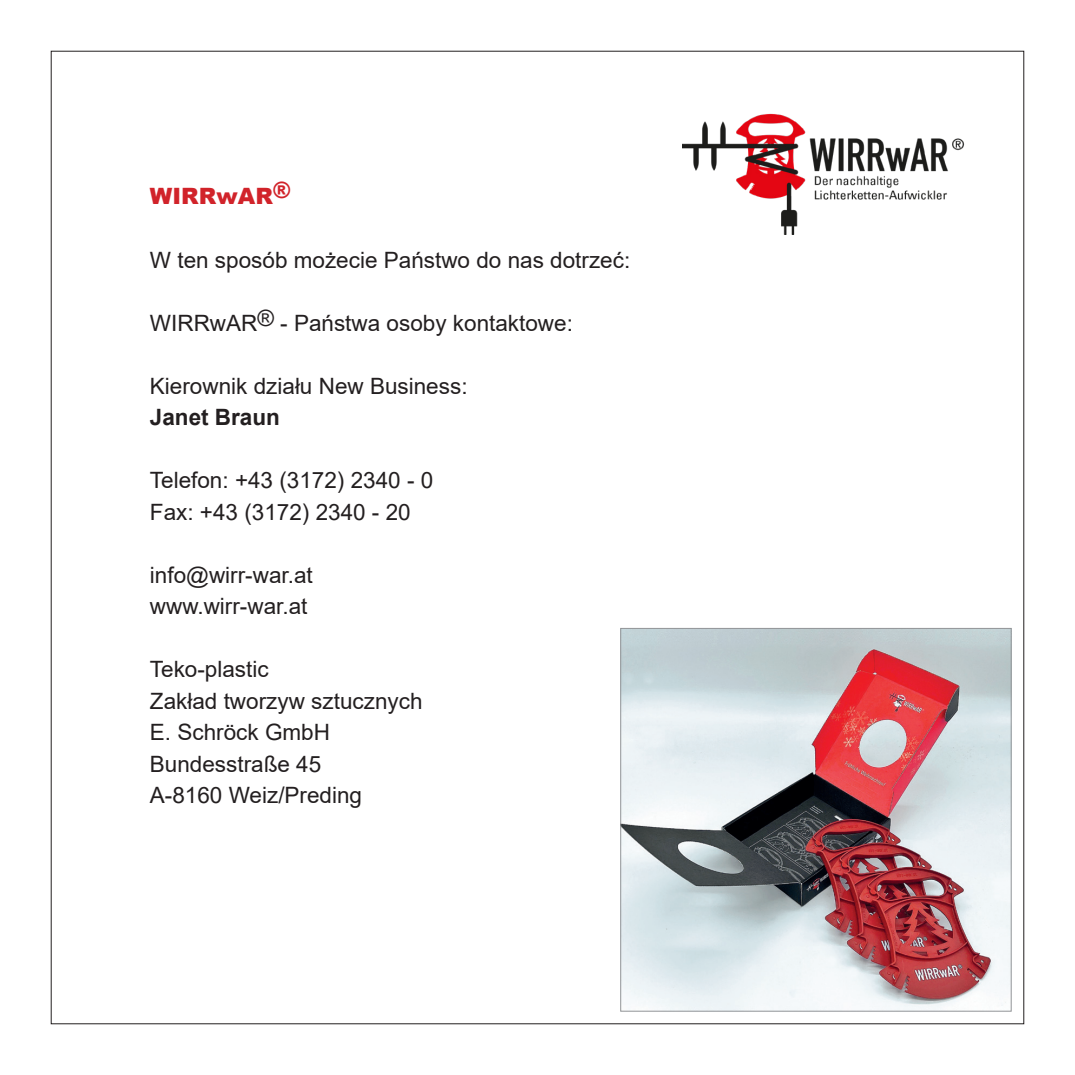
<style>
.page{position:relative;width:1075px;height:1075px;background:#fff}
.page>*{position:absolute;margin:0;border:0;box-sizing:border-box;transform-origin:0 0}
.t1{font:22.5px "Arial";color:#231f20}
.t2{font:700 22.5px "Arial";color:#231f20}
.t3{font:900 22.5px "Arial";color:#d1232a}
</style>
<div class="page">
<img style="left:682px;top:113px;width:282px;height:121px">
<img style="left:622px;top:630px;width:387px;height:379px">
<div style="left:620px;top:628px;width:391px;height:383px;border:1px solid #939598"></div>
<p class="t3" style="left:150px;top:180px;width:142px">WIRRwAR®</p>
<p class="t1" style="left:150px;top:244px;width:482px">W ten sposób możecie Państwo do nas dotrzeć:</p>
<p class="t1" style="left:150px;top:307px;width:424px">WIRRwAR® - Państwa osoby kontaktowe:</p>
<p class="t1" style="left:150px;top:370px;width:319px">Kierownik działu New Business:</p>
<p class="t2" style="left:150px;top:401px;width:132px">Janet Braun</p>
<p class="t1" style="left:150px;top:465px;width:285px">Telefon: +43 (3172) 2340 - 0</p>
<p class="t1" style="left:150px;top:496px;width:262px">Fax: +43 (3172) 2340 - 20</p>
<p class="t1" style="left:150px;top:559px;width:164px">info@wirr-war.at</p>
<p class="t1" style="left:150px;top:591px;width:159px">www.wirr-war.at</p>
<p class="t1" style="left:150px;top:654px;width:120px">Teko-plastic</p>
<p class="t1" style="left:150px;top:685px;width:274px">Zakład tworzyw sztucznych</p>
<p class="t1" style="left:150px;top:717px;width:182px">E. Schröck GmbH</p>
<p class="t1" style="left:150px;top:748px;width:173px">Bundesstraße 45</p>
<p class="t1" style="left:150px;top:780px;width:214px">A-8160 Weiz/Preding</p>
</div>
